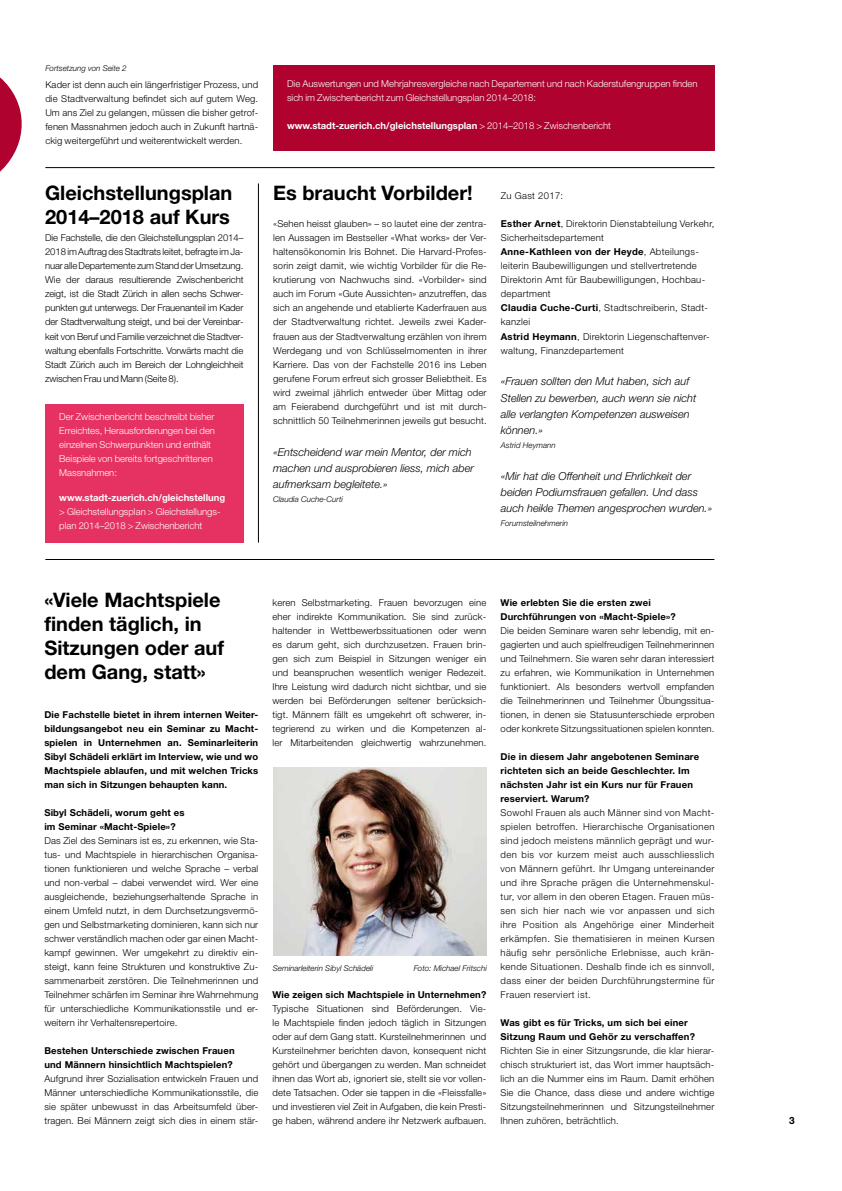
<style>
.page{position:relative;width:842px;height:1191px;background:#fff}
.page>*{position:absolute;margin:0;border:0;box-sizing:border-box;transform-origin:0 0}
.t1{font:700 20px/24px "Helvetica Neue";color:#000}
.t2{font:italic 300 11px/16px "Helvetica Neue";color:#000}
.t3{font:700 10px "Helvetica Neue";color:#000}
.t4{font:300 9.5px/14px "Helvetica Neue";letter-spacing:.02em;color:#000;text-align:justify}
.t5{font:700 9.5px/14px "Helvetica Neue";letter-spacing:.02em;color:#000}
.t6{font:300 9.5px/14px "Helvetica Neue";color:#fff}
.t7{font:700 9.5px "Helvetica Neue";color:#fff}
.t8{font:italic 300 8px "Helvetica Neue";color:#000}
.s1{font-weight:300}
.s2{font-weight:700}
</style>
<div class="page">
<hr style="left:45px;top:559px;width:669px;height:1px;background:#000">
<hr style="left:45px;top:167px;width:670px;height:1px;background:#000">
<svg style="left:0;top:77px;width:22px;height:95px"></svg>
<img style="left:273px;top:767px;width:214px;height:188px">
<div style="left:273px;top:65px;width:441px;height:85px;background:#af022f"></div>
<hr style="left:258px;top:183px;width:1px;height:359px;background:#000">
<div style="left:45px;top:404px;width:199px;height:138px;background:#e53262"></div>
<p class="t8" style="left:45px;top:64px;width:83px">Fortsetzung von Seite 2</p>
<p class="t4" style="left:45px;top:77px;width:214px">Kader ist denn auch ein längerfristiger Prozess, und die Stadtverwaltung befindet sich auf gutem Weg.<br>Um ans Ziel zu gelangen, müssen die bisher getrof&shy;fenen Massnahmen jedoch auch in Zukunft hartnä&shy;ckig weitergeführt und weiterentwickelt werden.</p>
<p class="t6" style="left:287px;top:77px;width:412px">Die Auswertungen und Mehrjahresvergleiche nach Departement und nach Kaderstufengruppen finden sich im Zwischenbericht zum Gleichstellungsplan 2014–2018:</p>
<p class="t7" style="left:287px;top:120px;width:325px">www.stadt-zuerich.ch/gleichstellungsplan <span class="s1">&gt; 2014–2018 &gt; Zwischenbericht</span></p>
<h1 class="t1" style="left:45px;top:180px;width:189px">Gleichstellungsplan<br>2014–2018 auf Kurs</h1>
<p class="t4" style="left:45px;top:231px;width:200px">Die Fachstelle, die den Gleichstellungsplan 2014– 2018 im Auftrag des Stadtrats leitet, befragte im Ja&shy;nuar alle Departemente zum Stand der Umsetzung.<br>Wie der daraus resultierende Zwischenbericht zeigt, ist die Stadt Zürich in allen sechs Schwer&shy;punkten gut unterwegs. Der Frauenanteil im Kader der Stadtverwaltung steigt, und bei der Vereinbar&shy;keit von Beruf und Familie verzeichnet die Stadtver&shy;waltung ebenfalls Fortschritte. Vorwärts macht die Stadt Zürich auch im Bereich der Lohngleichheit zwischen Frau und Mann (Seite 8).</p>
<p class="t6" style="left:59px;top:409px;width:157px">Der Zwischenbericht beschreibt bisher Erreichtes, Herausforderungen bei den einzelnen Schwerpunkten und enthält Beispiele von bereits fortgeschrittenen Massnahmen:</p>
<p class="t7" style="left:59px;top:492px;width:167px">www.stadt-zuerich.ch/gleichstellung</p>
<p class="t6" style="left:59px;top:505px;width:163px">&gt; Gleichstellungsplan &gt; Gleichstellungs&shy;plan 2014–2018 &gt; Zwischenbericht</p>
<h1 class="t1" style="left:273px;top:180px;width:201px">Es braucht Vorbilder!</h1>
<p class="t4" style="left:273px;top:217px;width:215px">«Sehen heisst glauben» – so lautet eine der zentra&shy;len Aussagen im Bestseller «What works» der Ver&shy;haltensökonomin Iris Bohnet. Die Harvard-Profes&shy;sorin zeigt damit, wie wichtig Vorbilder für die Re&shy;krutierung von Nachwuchs sind. «Vorbilder» sind auch im Forum «Gute Aussichten» anzutreffen, das sich an angehende und etablierte Kaderfrauen aus der Stadtverwaltung richtet. Jeweils zwei Kader&shy;frauen aus der Stadtverwaltung erzählen von ihrem Werdegang und von Schlüsselmomenten in ihrer Karriere. Das von der Fachstelle 2016 ins Leben gerufene Forum erfreut sich grosser Beliebtheit. Es wird zweimal jährlich entweder über Mittag oder am Feierabend durchgeführt und ist mit durch&shy;schnittlich 50 Teilnehmerinnen jeweils gut besucht.</p>
<p class="t2" style="left:273px;top:443px;width:202px">«Entscheidend war mein Mentor, der mich machen und ausprobieren liess, mich aber aufmerksam begleitete.»</p>
<p class="t8" style="left:273px;top:494px;width:71px">Claudia Cuche-Curti</p>
<p class="t4" style="left:501px;top:189px;width:64px">Zu Gast 2017:</p>
<p class="t4" style="left:501px;top:217px;width:215px;text-align:left"><span class="s2">Esther Arnet</span>, Direktorin Dienstabteilung Verkehr, Sicherheitsdepartement<br><span class="s2">Anne-Kathleen von der Heyde</span>, Abteilungs&shy;leiterin Baubewilligungen und stellvertretende Direktorin Amt für Baubewilligungen, Hochbau&shy;department<br><span class="s2">Claudia Cuche-Curti</span>, Stadtschreiberin, Stadt&shy;kanzlei<br><span class="s2">Astrid Heymann</span>, Direktorin Liegenschaftenver&shy;waltung, Finanzdepartement</p>
<p class="t2" style="left:501px;top:373px;width:197px">«Frauen sollten den Mut haben, sich auf<br>Stellen zu bewerben, auch wenn sie nicht alle verlangten Kompetenzen ausweisen können.»</p>
<p class="t8" style="left:501px;top:440px;width:56px">Astrid Heymann</p>
<p class="t2" style="left:501px;top:467px;width:213px">«Mir hat die Offenheit und Ehrlichkeit der beiden Podiumsfrauen gefallen. Und dass auch heikle Themen angesprochen wurden.»</p>
<p class="t8" style="left:501px;top:518px;width:69px">Forumsteilnehmerin</p>
<h1 class="t1" style="left:44px;top:587px;width:181px">«Viele Machtspiele finden täglich, in<br>Sitzungen oder auf dem Gang, statt»</h1>
<p class="t5" style="left:44px;top:707px;width:215px;text-align:justify">Die Fachstelle bietet in ihrem internen Weiter&shy;bildungsangebot neu ein Seminar zu Macht&shy;spielen in Unternehmen an. Seminarleiterin Sibyl Schädeli erklärt im Interview, wie und wo Machtspiele ablaufen, und mit welchen Tricks man sich in Sitzungen behaupten kann.</p>
<p class="t5" style="left:44px;top:805px;width:142px">Sibyl Schädeli, worum geht es im Seminar «Macht-Spiele»?</p>
<p class="t4" style="left:44px;top:833px;width:215px">Das Ziel des Seminars ist es, zu erkennen, wie Sta&shy;tus- und Machtspiele in hierarchischen Organisa&shy;tionen funktionieren und welche Sprache – verbal und non-verbal – dabei verwendet wird. Wer eine ausgleichende, beziehungserhaltende Sprache in einem Umfeld nutzt, in dem Durchsetzungsvermö&shy;gen und Selbstmarketing dominieren, kann sich nur schwer verständlich machen oder gar einen Macht&shy;kampf gewinnen. Wer umgekehrt zu direktiv ein&shy;steigt, kann feine Strukturen und konstruktive Zu&shy;sammenarbeit zerstören. Die Teilnehmerinnen und Teilnehmer schärfen im Seminar ihre Wahrnehmung für unterschiedliche Kommunikationsstile und er&shy;weitern ihr Verhaltensrepertoire.</p>
<p class="t5" style="left:44px;top:1043px;width:192px">Bestehen Unterschiede zwischen Frauen und Männern hinsichtlich Machtspielen?</p>
<p class="t4" style="left:44px;top:1071px;width:215px">Aufgrund ihrer Sozialisation entwickeln Frauen und Männer unterschiedliche Kommunikationsstile, die sie später unbewusst in das Arbeitsumfeld über&shy;tragen. Bei Männern zeigt sich dies in einem stär-</p>
<p class="t4" style="left:272px;top:595px;width:215px">keren Selbstmarketing. Frauen bevorzugen eine eher indirekte Kommunikation. Sie sind zurück&shy;haltender in Wettbewerbssituationen oder wenn es darum geht, sich durchzusetzen. Frauen brin&shy;gen sich zum Beispiel in Sitzungen weniger ein und beanspruchen wesentlich weniger Redezeit.<br>Ihre Leistung wird dadurch nicht sichtbar, und sie werden bei Beförderungen seltener berücksich&shy;tigt. Männern fällt es umgekehrt oft schwerer, in&shy;tegrierend zu wirken und die Kompetenzen al&shy;ler Mitarbeitenden gleichwertig wahrzunehmen.</p>
<p class="t8" style="left:273px;top:963px;width:102px">Seminarleiterin Sibyl Schädeli</p>
<p class="t8" style="left:414px;top:963px;width:75px">Foto: Michael Fritschi</p>
<p class="t5" style="left:272px;top:987px;width:215px">Wie zeigen sich Machtspiele in Unternehmen?</p>
<p class="t4" style="left:272px;top:1001px;width:215px">Typische Situationen sind Beförderungen. Vie&shy;le Machtspiele finden jedoch täglich in Sitzungen oder auf dem Gang statt. Kursteilnehmerinnen und Kursteilnehmer berichten davon, konsequent nicht gehört und übergangen zu werden. Man schneidet ihnen das Wort ab, ignoriert sie, stellt sie vor vollen&shy;dete Tatsachen. Oder sie tappen in die «Fleissfalle» und investieren viel Zeit in Aufgaben, die kein Presti&shy;ge haben, während andere ihr Netzwerk aufbauen.</p>
<p class="t5" style="left:500px;top:595px;width:177px">Wie erlebten Sie die ersten zwei<br>Durchführungen von «Macht-Spiele»?</p>
<p class="t4" style="left:500px;top:623px;width:215px">Die beiden Seminare waren sehr lebendig, mit en&shy;gagierten und auch spielfreudigen Teilnehmerinnen und Teilnehmern. Sie waren sehr daran interessiert zu erfahren, wie Kommunikation in Unternehmen funktioniert. Als besonders wertvoll empfanden die Teilnehmerinnen und Teilnehmer Übungssitua&shy;tionen, in denen sie Statusunterschiede erproben oder konkrete Sitzungssituationen spielen konnten.</p>
<p class="t5" style="left:500px;top:749px;width:200px">Die in diesem Jahr angebotenen Seminare richteten sich an beide Geschlechter. Im nächsten Jahr ist ein Kurs nur für Frauen reserviert. Warum?</p>
<p class="t4" style="left:500px;top:805px;width:215px">Sowohl Frauen als auch Männer sind von Macht&shy;spielen betroffen. Hierarchische Organisationen sind jedoch meistens männlich geprägt und wur&shy;den bis vor kurzem meist auch ausschliesslich von Männern geführt. Ihr Umgang untereinander und ihre Sprache prägen die Unternehmenskul&shy;tur, vor allem in den oberen Etagen. Frauen müs&shy;sen sich hier nach wie vor anpassen und sich ihre Position als Angehörige einer Minderheit erkämpfen. Sie thematisieren in meinen Kursen häufig sehr persönliche Erlebnisse, auch krän&shy;kende Situationen. Deshalb finde ich es sinnvoll, dass einer der beiden Durchführungstermine für Frauen reserviert ist.</p>
<p class="t5" style="left:500px;top:1015px;width:196px">Was gibt es für Tricks, um sich bei einer<br>Sitzung Raum und Gehör zu verschaffen?</p>
<p class="t4" style="left:500px;top:1043px;width:215px">Richten Sie in einer Sitzungsrunde, die klar hierar&shy;chisch strukturiert ist, das Wort immer hauptsäch&shy;lich an die Nummer eins im Raum. Damit erhöhen Sie die Chance, dass diese und andere wichtige Sitzungsteilnehmerinnen und Sitzungsteilnehmer Ihnen zuhören, beträchtlich.</p>
<p class="t3" style="left:789px;top:1114px;width:7px">3</p>
</div>
